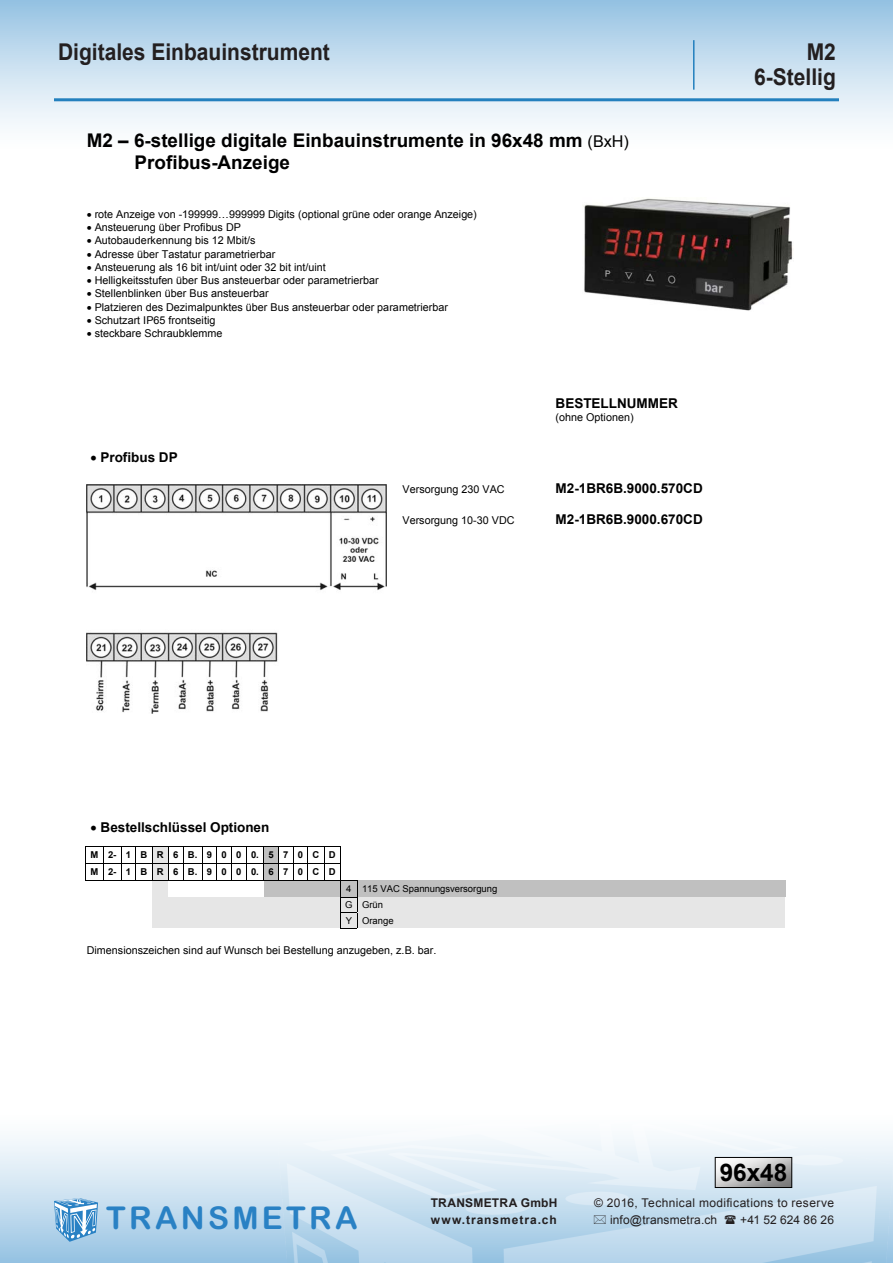
<style>
.page{position:relative;width:893px;height:1263px;background:#fff}
.page>*{position:absolute;margin:0;border:0;box-sizing:border-box;transform-origin:0 0}
.t1{font:31.5px "Arial Rounded MT Bold";letter-spacing:.105em;color:#2981c4}
.t2{font:700 24.3px "Arial";color:#000}
.t3{font:700 23.1px "Arial";color:#231f20;scale:.91 1}
.t4{font:700 18.9px/21.8px "Arial";color:#000}
.t5{font:700 13.5px "Arial";color:#000}
.t6{font:12px "Arial";letter-spacing:.025em;color:#231f20}
.t7{font:700 12px "Arial";letter-spacing:.065em;color:#231f20}
.t8{font:700 12px "Arial";letter-spacing:.02em;color:#231f20}
.t9{font:12px "Arial";letter-spacing:.005em;color:#231f20}
.t10{font:10.8px "Arial";color:#000}
.t11{font:700 9.45px "Arial";letter-spacing:.995em;color:#000}
.t12{font:9.45px/16px "Arial";color:#000}
.s1{font-weight:400;font-size:16.2px}
</style>
<div class="page">
<div style="left:0;top:1093px;width:893px;height:170px;background:linear-gradient(to bottom,#fff,#9dc6e4)"></div>
<img style="left:278px;top:1103px;width:615px;height:160px">
<div style="left:0;top:0;width:893px;height:170px;background:linear-gradient(to bottom,#9cc6e4,#fff)"></div>
<svg style="left:54px;top:1198px;width:44px;height:44px;background:#85b7dd"></svg>
<hr style="left:54px;top:98px;width:785px;height:3px;background:#2380be">
<hr style="left:693px;top:40px;width:1px;height:50px;background:#2380be">
<div style="left:152px;top:847px;width:16px;height:16px;background:#e6e6e6"></div>
<div style="left:264px;top:847px;width:14px;height:16px;background:#c0c0c0"></div>
<hr style="left:86px;top:846px;width:255px;height:1px;background:#000">
<div style="left:152px;top:864px;width:16px;height:16px;background:#e6e6e6"></div>
<div style="left:264px;top:864px;width:14px;height:16px;background:#c0c0c0"></div>
<hr style="left:86px;top:863px;width:255px;height:1px;background:#000">
<svg style="left:103px;top:847px;width:1px;height:33px"></svg>
<svg style="left:121px;top:847px;width:1px;height:33px"></svg>
<svg style="left:152px;top:847px;width:1px;height:33px"></svg>
<svg style="left:168px;top:847px;width:1px;height:33px"></svg>
<svg style="left:183px;top:847px;width:1px;height:33px"></svg>
<svg style="left:202px;top:847px;width:1px;height:33px"></svg>
<svg style="left:231px;top:847px;width:1px;height:33px"></svg>
<svg style="left:246px;top:847px;width:1px;height:33px"></svg>
<svg style="left:263px;top:847px;width:1px;height:33px"></svg>
<svg style="left:278px;top:847px;width:1px;height:33px"></svg>
<svg style="left:293px;top:847px;width:1px;height:33px"></svg>
<svg style="left:307px;top:847px;width:1px;height:33px"></svg>
<svg style="left:324px;top:847px;width:1px;height:33px"></svg>
<div style="left:152px;top:880px;width:16px;height:17px;background:#e6e6e6"></div>
<div style="left:264px;top:880px;width:14px;height:17px;background:#c0c0c0"></div>
<div style="left:278px;top:880px;width:15px;height:17px;background:#c0c0c0"></div>
<div style="left:293px;top:880px;width:15px;height:17px;background:#c0c0c0"></div>
<div style="left:308px;top:880px;width:16px;height:17px;background:#c0c0c0"></div>
<div style="left:324px;top:880px;width:16px;height:17px;background:#c0c0c0"></div>
<div style="left:357px;top:880px;width:428px;height:17px;background:#c0c0c0"></div>
<hr style="left:86px;top:880px;width:272px;height:1px;background:#000">
<div style="left:152px;top:897px;width:16px;height:16px;background:#e6e6e6"></div>
<div style="left:168px;top:897px;width:15px;height:16px;background:#e6e6e6"></div>
<div style="left:183px;top:897px;width:19px;height:16px;background:#e6e6e6"></div>
<div style="left:202px;top:897px;width:15px;height:16px;background:#e6e6e6"></div>
<div style="left:217px;top:897px;width:15px;height:16px;background:#e6e6e6"></div>
<div style="left:232px;top:897px;width:14px;height:16px;background:#e6e6e6"></div>
<div style="left:246px;top:897px;width:18px;height:16px;background:#e6e6e6"></div>
<div style="left:264px;top:897px;width:14px;height:16px;background:#e6e6e6"></div>
<div style="left:278px;top:897px;width:15px;height:16px;background:#e6e6e6"></div>
<div style="left:293px;top:897px;width:15px;height:16px;background:#e6e6e6"></div>
<div style="left:308px;top:897px;width:16px;height:16px;background:#e6e6e6"></div>
<div style="left:324px;top:897px;width:16px;height:16px;background:#e6e6e6"></div>
<div style="left:358px;top:897px;width:42px;height:16px;background:#e6e6e6"></div>
<div style="left:400px;top:897px;width:385px;height:16px;background:#e6e6e6"></div>
<div style="left:152px;top:913px;width:16px;height:15px;background:#e6e6e6"></div>
<div style="left:168px;top:913px;width:15px;height:15px;background:#e6e6e6"></div>
<div style="left:183px;top:913px;width:19px;height:15px;background:#e6e6e6"></div>
<div style="left:202px;top:913px;width:15px;height:15px;background:#e6e6e6"></div>
<div style="left:217px;top:913px;width:15px;height:15px;background:#e6e6e6"></div>
<div style="left:232px;top:913px;width:14px;height:15px;background:#e6e6e6"></div>
<div style="left:246px;top:913px;width:18px;height:15px;background:#e6e6e6"></div>
<div style="left:264px;top:913px;width:14px;height:15px;background:#e6e6e6"></div>
<div style="left:278px;top:913px;width:15px;height:15px;background:#e6e6e6"></div>
<div style="left:293px;top:913px;width:15px;height:15px;background:#e6e6e6"></div>
<div style="left:308px;top:913px;width:16px;height:15px;background:#e6e6e6"></div>
<div style="left:324px;top:913px;width:16px;height:15px;background:#e6e6e6"></div>
<div style="left:358px;top:913px;width:42px;height:15px;background:#e6e6e6"></div>
<div style="left:400px;top:913px;width:385px;height:15px;background:#e6e6e6"></div>
<svg style="left:340px;top:847px;width:18px;height:82px"></svg>
<img style="left:583px;top:198px;width:210px;height:113px">
<img style="left:87px;top:484px;width:299px;height:229px">
<img style="left:717px;top:1159px;width:73px;height:27px">
<div style="left:715px;top:1157px;width:77px;height:31px;border:1px solid #000"></div>
<svg style="left:594px;top:1215px;width:12px;height:9px"></svg>
<svg style="left:725px;top:1215px;width:11px;height:9px"></svg>
<p class="t3" style="left:58px;top:36px;width:300px">Digitales Einbauinstrument</p>
<p class="t3" style="left:807px;top:36px;width:34px">M2</p>
<p class="t3" style="left:754px;top:61px;width:91px">6-Stellig</p>
<p class="t4" style="left:135px;top:130px;width:496px;text-indent:-48px">M2 – 6-stellige digitale Einbauinstrumente in 96x48 mm <span class="s1">(BxH)<br></span>Profibus-Anzeige</p>
<p class="t10" style="left:87px;top:207px;width:392px">• rote Anzeige von -199999…999999 Digits (optional grüne oder orange Anzeige)</p>
<p class="t10" style="left:87px;top:220px;width:156px">• Ansteuerung über Profibus DP</p>
<p class="t10" style="left:87px;top:234px;width:170px">• Autobauderkennung bis 12 Mbit/s</p>
<p class="t10" style="left:87px;top:247px;width:190px">• Adresse über Tastatur parametrierbar</p>
<p class="t10" style="left:87px;top:260px;width:241px">• Ansteuerung als 16 bit int/uint oder 32 bit int/uint</p>
<p class="t10" style="left:87px;top:273px;width:293px">• Helligkeitsstufen über Bus ansteuerbar oder parametrierbar</p>
<p class="t10" style="left:87px;top:286px;width:183px">• Stellenblinken über Bus ansteuerbar</p>
<p class="t10" style="left:87px;top:300px;width:363px">• Platzieren des Dezimalpunktes über Bus ansteuerbar oder parametrierbar</p>
<p class="t10" style="left:87px;top:313px;width:130px">• Schutzart IP65 frontseitig</p>
<p class="t10" style="left:87px;top:326px;width:137px">• steckbare Schraubklemme</p>
<p class="t5" style="left:556px;top:394px;width:124px">BESTELLNUMMER</p>
<p class="t5" style="left:91px;top:448px;width:89px">• Profibus DP</p>
<p class="t10" style="left:556px;top:410px;width:80px">(ohne Optionen)</p>
<p class="t10" style="left:403px;top:482px;width:104px">Versorgung 230 VAC</p>
<p class="t5" style="left:556px;top:479px;width:149px">M2-1BR6B.9000.570CD</p>
<p class="t10" style="left:403px;top:513px;width:114px">Versorgung 10-30 VDC</p>
<p class="t5" style="left:556px;top:510px;width:149px">M2-1BR6B.9000.670CD</p>
<p class="t5" style="left:91px;top:818px;width:180px">• Bestellschlüssel Optionen</p>
<p class="t11" style="left:91px;top:865px;width:247px">M2-1BR6B. 9000.670CD</p>
<p class="t11" style="left:91px;top:848px;width:247px">M2-1B R 6B. 9 0 0 0.57 0 C D</p>
<p class="t12" style="left:345px;top:881px;width:154px">4 115 VAC Spannungsversorgung<br>G Grün<br>Y Orange</p>
<p class="t10" style="left:87px;top:943px;width:351px">Dimensionszeichen sind auf Wunsch bei Bestellung anzugeben, z.B. bar.</p>
<p class="t2" style="left:720px;top:1156px;width:69px">96x48</p>
<p class="t1" style="left:106px;top:1199px;width:253px">TRANSMETRA</p>
<p class="t8" style="left:431px;top:1195px;width:128px">TRANSMETRA GmbH</p>
<p class="t6" style="left:594px;top:1195px;width:241px">© 2016, Technical modifications to reserve</p>
<p class="t7" style="left:431px;top:1212px;width:127px">www.transmetra.ch</p>
<p class="t6" style="left:610px;top:1212px;width:109px">info@transmetra.ch</p>
<p class="t9" style="left:740px;top:1212px;width:95px">+41 52 624 86 26</p>
</div>
